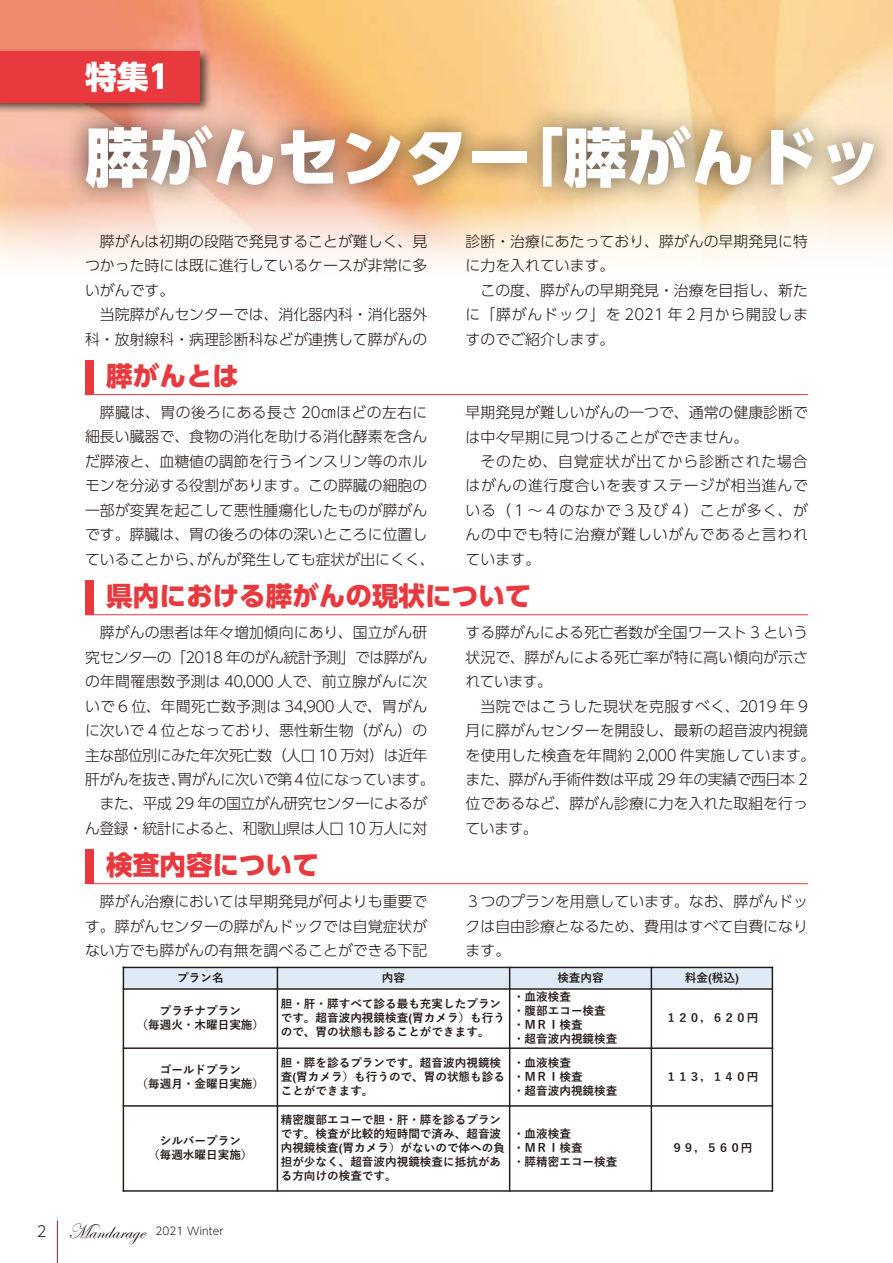
<style>
.page{position:relative;width:893px;height:1263px;background:#fff}
.page>*{position:absolute;margin:0;border:0;box-sizing:border-box;transform-origin:0 0}
.t1{font:800 63.75px "UD Shin Go Pro";color:#fff}
.t2{font:800 31.95px "UD Shin Go Pro";color:#fff}
.t3{font:800 26.55px "UD Shin Go Pro";color:#e8393e}
.t4{font:300 14.85px/24.5px "UD Shin Go Pro";color:#231916;text-align:justify}
.t5{font:300 14.85px/24.5px "UD Shin Go Pro";letter-spacing:-.035em;color:#231916;text-align:center}
.t6{font:700 11.55px/14px "Yu Gothic";color:#231916}
.t7{font:300 10.65px "UD Shin Go Pro";color:#231916}
.s1{font-family:"Arial"}
.s2{font-size:14.85px}
.s3{font-family:"Edwardian Script ITC";font-weight:400;font-size:21.3px}
</style>
<div class="page">
<img style="left:0;top:0;width:893px;height:264px">
<div style="left:63px;top:103px;width:830px;height:108px;background:#231916;opacity:.75"></div>
<div style="left:85px;top:361px;width:9px;height:34px;background:#e8393e"></div>
<hr style="left:85px;top:394px;width:723px;height:1px;background:#e8393e">
<div style="left:0;top:47px;width:212px;height:68px;background:#231916;opacity:.75"></div>
<div style="left:0;top:51px;width:200px;height:51px;background:#e8393e"></div>
<div style="left:85px;top:581px;width:9px;height:34px;background:#e8393e"></div>
<hr style="left:85px;top:614px;width:723px;height:1px;background:#e8393e">
<div style="left:85px;top:850px;width:9px;height:34px;background:#e8393e"></div>
<hr style="left:85px;top:883px;width:723px;height:1px;background:#e8393e">
<div style="left:123px;top:967px;width:154px;height:22px;background:#deebf7"></div>
<div style="left:277px;top:967px;width:233px;height:22px;background:#deebf7"></div>
<div style="left:510px;top:967px;width:141px;height:22px;background:#deebf7"></div>
<div style="left:651px;top:967px;width:121px;height:22px;background:#deebf7"></div>
<hr style="left:277px;top:967px;width:1px;height:225px;background:#231916">
<hr style="left:509px;top:967px;width:1px;height:225px;background:#231916">
<hr style="left:651px;top:967px;width:1px;height:225px;background:#231916">
<hr style="left:123px;top:988px;width:650px;height:2px;background:#231916">
<hr style="left:123px;top:1047px;width:650px;height:2px;background:#231916">
<hr style="left:123px;top:1105px;width:650px;height:2px;background:#231916">
<hr style="left:123px;top:967px;width:1px;height:225px;background:#231916">
<hr style="left:772px;top:967px;width:1px;height:225px;background:#231916">
<hr style="left:123px;top:967px;width:650px;height:1px;background:#231916">
<hr style="left:123px;top:1190px;width:650px;height:2px;background:#231916">
<hr style="left:57px;top:1220px;width:1px;height:43px;background:#bc112f">
<h2 class="t2" style="left:85px;top:50px;width:86px">特集1</h2>
<h1 class="t1" style="left:85px;top:105px;width:799px">膵がんセンター「膵がんドッ</h1>
<p class="t4" style="left:85px;top:229px;width:344px;text-indent:15px">膵がんは初期の段階で発見することが難しく、見つかった時には既に進行しているケースが非常に多いがんです。</p>
<p class="t4" style="left:85px;top:302px;width:344px;text-align:right">当院膵がんセンターでは、消化器内科・消化器外科・放射線科・病理診断科などが連携して膵がんの</p>
<h3 class="t3" style="left:106px;top:354px;width:134px">膵がんとは</h3>
<p class="t4" style="left:466px;top:229px;width:344px">診断・治療にあたっており、膵がんの早期発見に特に力を入れています。</p>
<p class="t4" style="left:466px;top:277px;width:344px;text-indent:15px">この度、膵がんの早期発見・治療を目指し、新たに「膵がんドック」を 2021 年２月から開設しますのでご紹介します。</p>
<p class="t4" style="left:85px;top:400px;width:351px;text-align:center">膵臓は、胃の後ろにある長さ 20㎝ほどの左右に<br>細長い臓器で、食物の消化を助ける消化酵素を含んだ膵液と、血糖値の調節を行うインスリン等のホルモンを分泌する役割があります。この膵臓の細胞の一部が変異を起こして悪性腫瘍化したものが膵がんです。膵臓は、胃の後ろの体の深いところに位置していることから、がんが発生しても症状が出にくく、</p>
<p class="t4" style="left:466px;top:400px;width:344px">早期発見が難しいがんの一つで、通常の健康診断では中々早期に見つけることができません。　</p>
<p class="t4" style="left:466px;top:449px;width:344px;text-indent:15px">そのため、自覚症状が出てから診断された場合はがんの進行度合いを表すステージが相当進んでいる（１～４のなかで３及び４）ことが多く、がんの中でも特に治療が難しいがんであると言われています。</p>
<h3 class="t3" style="left:106px;top:574px;width:427px">県内における膵がんの現状について</h3>
<p class="t5" style="left:85px;top:620px;width:351px">膵がんの患者は年々増加傾向にあり、国立がん研<br>究センターの「2018 年のがん統計予測」では膵がんの年間罹患数予測は 40,000 人で、前立腺がんに次いで 6 位、年間死亡数予測は 34,900 人で、胃がんに次いで 4 位となっており、悪性新生物（がん）の主な部位別にみた年次死亡数（人口 10 万対）は近年肝がんを抜き、胃がんに次いで第4位になっています。また、平成 29 年の国立がん研究センターによるが<br>ん登録・統計によると、和歌山県は人口 10 万人に対</p>
<p class="t4" style="left:466px;top:620px;width:344px">する膵がんによる死亡者数が全国ワースト 3 という状況で、膵がんによる死亡率が特に高い傾向が示されています。</p>
<p class="t4" style="left:466px;top:693px;width:351px;text-align:left;text-indent:15px">当院ではこうした現状を克服すべく、2019 年 9月に膵がんセンターを開設し、最新の超音波内視鏡を使用した検査を年間約 2,000 件実施しています。また、膵がん手術件数は平成 29 年の実績で西日本 2位であるなど、膵がん診療に力を入れた取組を行っています。</p>
<h3 class="t3" style="left:106px;top:843px;width:214px">検査内容について</h3>
<p class="t4" style="left:85px;top:889px;width:344px;text-indent:15px">膵がん治療においては早期発見が何よりも重要です。膵がんセンターの膵がんドックでは自覚症状がない方でも膵がんの有無を調べることができる下記</p>
<p class="t4" style="left:466px;top:889px;width:344px">３つのプランを用意しています。なお、膵がんドックは自由診療となるため、費用はすべて自費になります。</p>
<p class="t6" style="left:177px;top:971px;width:48px">プラン名</p>
<p class="t6" style="left:382px;top:971px;width:25px">内容</p>
<p class="t6" style="left:557px;top:971px;width:48px">検査内容</p>
<p class="t6" style="left:685px;top:971px;width:56px">料金<span class="s1">(</span>税込<span class="s1">)</span></p>
<p class="t6" style="left:137px;top:1004px;width:129px;text-align:center">プラチナプラン<br>（毎週火・木曜日実施）</p>
<p class="t6" style="left:281px;top:997px;width:226px">胆・肝・膵すべて診る最も充実したプランです。超音波内視鏡検査<span class="s1">(</span>胃カメラ）も行うので、胃の状態も診ることができます。</p>
<p class="t6" style="left:513px;top:990px;width:106px">・血液検査<br>・腹部エコー検査・ＭＲＩ検査<br>・超音波内視鏡検査</p>
<p class="t6" style="left:666px;top:1011px;width:94px">１２０，６２０円</p>
<p class="t6" style="left:137px;top:1063px;width:129px;text-align:center">ゴールドプラン<br>（毎週月・金曜日実施）</p>
<p class="t6" style="left:281px;top:1056px;width:226px">胆・膵を診るプランです。超音波内視鏡検査<span class="s1">(</span>胃カメラ）も行うので、胃の状態も診ることができます。</p>
<p class="t6" style="left:513px;top:1056px;width:106px">・血液検査<br>・ＭＲＩ検査<br>・超音波内視鏡検査</p>
<p class="t6" style="left:148px;top:1134px;width:106px;text-align:center">シルバープラン<br>（毎週水曜日実施）</p>
<p class="t7" style="left:37px;top:1222px;width:188px"><span class="s2">2</span> <span class="s3">Mandarage</span> 2021 Winter</p>
<p class="t6" style="left:281px;top:1113px;width:226px">精密腹部エコーで胆・肝・膵を診るプランです。検査が比較的短時間で済み、超音波内視鏡検査<span class="s1">(</span>胃カメラ）がないので体への負担が少なく、超音波内視鏡検査に抵抗がある方向けの検査です。</p>
<p class="t6" style="left:513px;top:1127px;width:106px">・血液検査<br>・ＭＲＩ検査<br>・膵精密エコー検査</p>
<p class="t6" style="left:666px;top:1070px;width:94px">１１３，１４０円</p>
<p class="t6" style="left:671px;top:1141px;width:83px">９９，５６０円</p>
</div>
